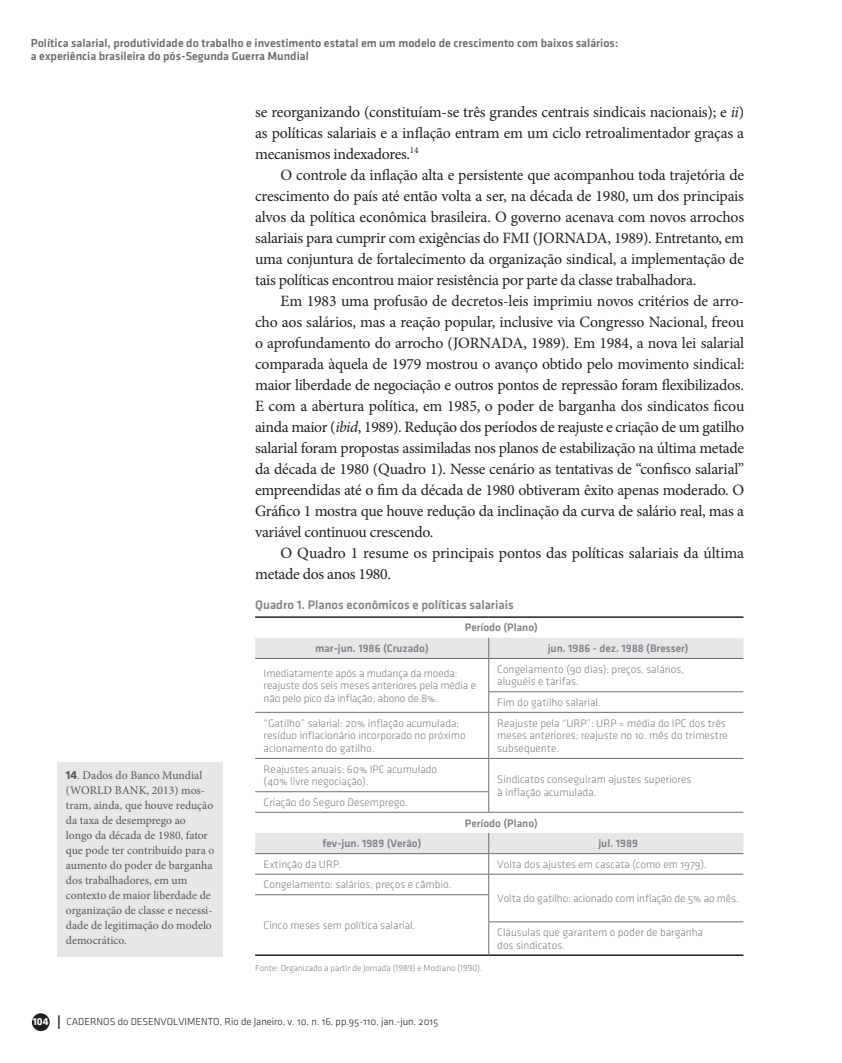
<style>
.page{position:relative;width:842px;height:1063px;background:#fff}
.page>*{position:absolute;margin:0;border:0;box-sizing:border-box;transform-origin:0 0}
.CD_Artigo_texto_ind{font:15.75px/21px "Minion Pro";letter-spacing:-.02em;color:#231f20;text-align:justify}
.CD_Tabela_titulo{font:500 12.75px "Klavika";color:#808285}
.t1{font:500 12px/13.5px "Klavika";color:#6c6d70}
.CD_Artigo_Box{font:11.7px/15px "Minion Pro";color:#57585a}
.CD_Tabela_texto{font:11.25px/12.8px "Klavika Light OSF";color:#808285}
.CD_Tabela_subtitulos{font:500 11.25px "Klavika";color:#808285}
.t2{font:10.5px "Klavika Light OSF";color:#231f20}
.t3{font:700 10.5px "Klavika";color:#fff}
.CD_Tabela_Rodapé{font:300 9px "Klavika";color:#808285}
.s1{font-family:"Klavika";font-weight:700;font-size:12px}
.s2{font-style:italic}
</style>
<div class="page">
<div style="left:32px;top:1013px;width:18px;height:18px;background:#231f20;border-radius:50%"></div>
<svg style="left:255px;top:638px;width:488px;height:215px"></svg>
<hr style="left:488px;top:691px;width:255px;height:1px;background:#6c6d70">
<hr style="left:255px;top:712px;width:234px;height:1px;background:#6c6d70">
<hr style="left:489px;top:712px;width:254px;height:1px;background:#6c6d70">
<hr style="left:255px;top:758px;width:234px;height:1px;background:#6c6d70">
<hr style="left:489px;top:758px;width:254px;height:1px;background:#6c6d70">
<hr style="left:255px;top:791px;width:234px;height:1px;background:#6c6d70">
<hr style="left:255px;top:812px;width:234px;height:1px;background:#6c6d70">
<hr style="left:489px;top:812px;width:254px;height:1px;background:#6c6d70">
<hr style="left:255px;top:874px;width:234px;height:1px;background:#6c6d70">
<hr style="left:489px;top:874px;width:254px;height:1px;background:#6c6d70">
<hr style="left:255px;top:894px;width:234px;height:1px;background:#6c6d70">
<hr style="left:488px;top:922px;width:255px;height:1px;background:#6c6d70">
<hr style="left:255px;top:658px;width:234px;height:1px;background:#6c6d70">
<hr style="left:489px;top:658px;width:254px;height:1px;background:#6c6d70">
<hr style="left:255px;top:853px;width:234px;height:1px;background:#6c6d70">
<hr style="left:489px;top:853px;width:254px;height:1px;background:#6c6d70">
<svg style="left:488px;top:638px;width:1px;height:20px"></svg>
<hr style="left:488px;top:659px;width:1px;height:32px;background:#6c6d70">
<svg style="left:488px;top:692px;width:1px;height:20px"></svg>
<hr style="left:488px;top:713px;width:1px;height:45px;background:#6c6d70">
<hr style="left:488px;top:759px;width:1px;height:32px;background:#6c6d70">
<svg style="left:488px;top:792px;width:1px;height:20px"></svg>
<svg style="left:488px;top:833px;width:1px;height:89px"></svg>
<hr style="left:488px;top:922px;width:1px;height:32px;background:#6c6d70">
<hr style="left:255px;top:616px;width:234px;height:2px;background:#231f20">
<hr style="left:489px;top:616px;width:254px;height:2px;background:#231f20">
<hr style="left:255px;top:954px;width:234px;height:2px;background:#231f20">
<hr style="left:489px;top:954px;width:254px;height:2px;background:#231f20">
<div style="left:57px;top:762px;width:166px;height:195px;background:#e6e7e9"></div>
<p class="t1" style="left:31px;top:36px;width:589px">Política salarial, produtividade do trabalho e investimento estatal em um modelo de crescimento com baixos salários: a experiência brasileira do pós-Segunda Guerra Mundial</p>
<p class="CD_Artigo_Box" style="left:66px;top:768px;width:150px"><span class="s1">14</span>. Dados do Banco Mundial (WORLD BANK, 2013) mos&shy;tram, ainda, que houve redução da taxa de desemprego ao longo da década de 1980, fator que pode ter contribuído para o aumento do poder de barganha dos trabalhadores, em um contexto de maior liberdade de organização de classe e necessi&shy;dade de legitimação do modelo democrático.</p>
<p class="CD_Artigo_texto_ind" style="left:255px;top:101px;width:490px">se reorganizando (constituíam-se três grandes centrais sindicais nacionais); e <span class="s2">ii</span>) as políticas salariais e a inflação entram em um ciclo retroalimentador graças a mecanismos indexadores.<sup>14</sup></p>
<p class="CD_Artigo_texto_ind" style="left:255px;top:164px;width:491px;text-indent:26px">O controle da inflação alta e persistente que acompanhou toda trajetória de crescimento do país até então volta a ser, na década de 1980, um dos principais alvos da política econômica brasileira. O governo acenava com novos arrochos salariais para cumprir com exigências do FMI (JORNADA, 1989). Entretanto, em uma conjuntura de fortalecimento da organização sindical, a implementação de tais políticas encontrou maior resistência por parte da classe trabalhadora.</p>
<p class="CD_Artigo_texto_ind" style="left:255px;top:290px;width:491px;text-indent:26px">Em 1983 uma profusão de decretos-leis imprimiu novos critérios de arro&shy;cho aos salários, mas a reação popular, inclusive via Congresso Nacional, freou o aprofundamento do arrocho (JORNADA, 1989). Em 1984, a nova lei salarial comparada àquela de 1979 mostrou o avanço obtido pelo movimento sindical: maior liberdade de negociação e outros pontos de repressão foram flexibilizados.<br>E com a abertura política, em 1985, o poder de barganha dos sindicatos ficou ainda maior (<span class="s2">ibid</span>, 1989). Redução dos períodos de reajuste e criação de um gatilho salarial foram propostas assimiladas nos planos de estabilização na última metade da década de 1980 (Quadro 1). Nesse cenário as tentativas de “confisco salarial” empreendidas até o fim da década de 1980 obtiveram êxito apenas moderado. O Gráfico 1 mostra que houve redução da inclinação da curva de salário real, mas a variável continuou crescendo.</p>
<p class="CD_Artigo_texto_ind" style="left:255px;top:542px;width:491px;text-indent:26px">O Quadro 1 resume os principais pontos das políticas salariais da última metade dos anos 1980.</p>
<p class="CD_Tabela_titulo" style="left:255px;top:598px;width:260px">Quadro 1. Planos econômicos e políticas salariais</p>
<p class="CD_Tabela_subtitulos" style="left:465px;top:622px;width:75px">Período (Plano)</p>
<p class="CD_Tabela_subtitulos" style="left:315px;top:642px;width:115px">mar-jun. 1986 (Cruzado)</p>
<p class="CD_Tabela_subtitulos" style="left:548px;top:642px;width:142px">jun. 1986 - dez. 1988 (Bresser)</p>
<p class="CD_Tabela_texto" style="left:264px;top:667px;width:214px">Imediatamente após a mudança da moeda: reajuste dos seis meses anteriores pela média e não pelo pico da inflação; abono de 8%.</p>
<p class="CD_Tabela_texto" style="left:497px;top:663px;width:188px">Congelamento (90 dias): preços, salários, aluguéis e tarifas.</p>
<p class="CD_Tabela_texto" style="left:497px;top:696px;width:105px">Fim do gatilho salarial.</p>
<p class="CD_Tabela_texto" style="left:264px;top:717px;width:204px">“Gatilho” salarial: 20% inflação acumulada; resíduo inflacionário incorporado no próximo acionamento do gatilho.</p>
<p class="CD_Tabela_texto" style="left:497px;top:717px;width:232px">Reajuste pela “URP”: URP = média do IPC dos três meses anteriores; reajuste no 1o. mês do trimestre subsequente.</p>
<p class="CD_Tabela_texto" style="left:264px;top:763px;width:175px">Reajustes anuais: 60% IPC acumulado (40% livre negociação).</p>
<p class="CD_Tabela_texto" style="left:497px;top:773px;width:196px">Sindicatos conseguiram ajustes superiores à inflação acumulada.</p>
<p class="CD_Tabela_texto" style="left:264px;top:796px;width:146px">Criação do Seguro Desemprego.</p>
<p class="CD_Tabela_subtitulos" style="left:465px;top:817px;width:75px">Período (Plano)</p>
<p class="CD_Tabela_subtitulos" style="left:322px;top:837px;width:101px">fev-jun. 1989 (Verão)</p>
<p class="CD_Tabela_subtitulos" style="left:598px;top:837px;width:41px">jul. 1989</p>
<p class="CD_Tabela_texto" style="left:264px;top:858px;width:80px">Extinção da URP.</p>
<p class="CD_Tabela_texto" style="left:497px;top:858px;width:211px">Volta dos ajustes em cascata (como em 1979).</p>
<p class="CD_Tabela_texto" style="left:264px;top:878px;width:189px">Congelamento: salários; preços e câmbio.</p>
<p class="CD_Tabela_texto" style="left:497px;top:892px;width:243px">Volta do gatilho: acionado com inflação de 5% ao mês.</p>
<p class="CD_Tabela_texto" style="left:264px;top:919px;width:153px">Cinco meses sem política salarial.</p>
<p class="CD_Tabela_texto" style="left:497px;top:926px;width:207px">Cláusulas que garantem o poder de barganha dos sindicatos.</p>
<p class="CD_Tabela_Rodapé" style="left:255px;top:963px;width:229px">Fonte: Organizado a partir de Jornada (1989) e Modiano (1990).</p>
<p class="t3" style="left:33px;top:1016px;width:17px">104</p>
<p class="t2" style="left:66px;top:1016px;width:374px">CADERNOS do DESENVOLVIMENTO, Rio de Janeiro, v. 10, n. 16, pp.95-110, jan.-jun. 2015</p>
</div>
